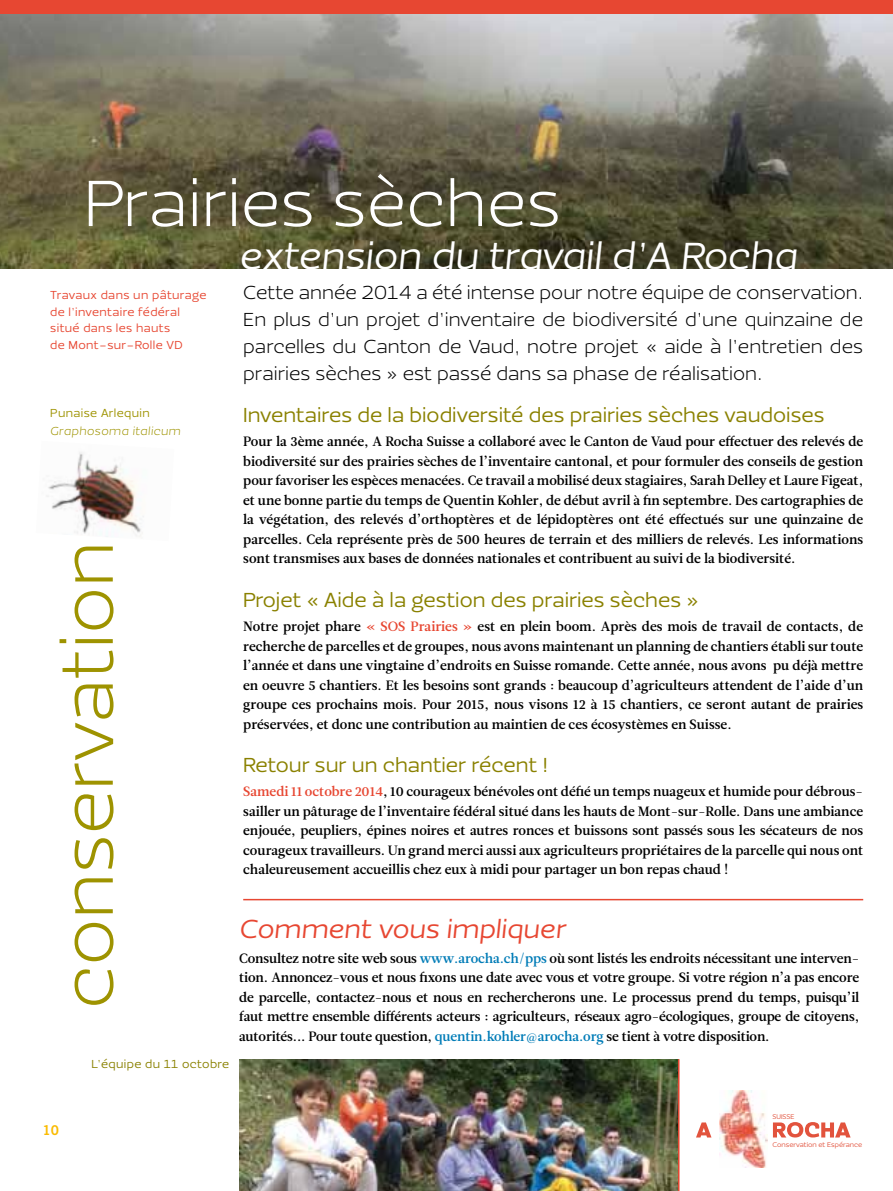
<style>
.page{position:relative;width:893px;height:1191px;background:#fff}
.page>*{position:absolute;margin:0;border:0;box-sizing:border-box;transform-origin:0 0}
.t1{font:300 75px "Ezzo";color:#9e9300}
.t2{font:300 67.5px "Ezzo";color:#fff}
.t3{font:italic 39px "Ezzo";color:#fff}
.t4{font:italic 27px "Ezzo";color:#e74732}
.t5{font:21px "Ezzo";color:#8a8100}
.t6{font:300 19.5px/27px "Ezzo";color:#000;text-align:justify}
.t7{font:13.5px/19.5px "Leitura News Roman 3";color:#000;text-align:justify}
.t8{font:13.5px "Trade Gothic Bold Two";color:#fabb00}
.t9{font:12px/16.5px "Ezzo";letter-spacing:.03em;color:#e74732}
.t10{font:12px "Ezzo";letter-spacing:.03em;color:#8a8100}
.t11{font:italic 300 12px "Ezzo";letter-spacing:.03em;color:#9e9300}
.t12{font:12px "Ezzo";letter-spacing:.03em;color:#9e9300}
.t13{font:6.9px "Ezzo";color:#e2533d}
.s1{color:#e74732}
.s2{color:#007cb7}
</style>
<div class="page">
<img style="left:46px;top:452px;width:98px;height:85px">
<img style="left:0;top:13px;width:893px;height:255px">
<div style="left:0;top:0;width:893px;height:13px;background:#e74732"></div>
<svg style="left:773px;top:1122px;width:78px;height:15px"></svg>
<svg style="left:696px;top:1122px;width:15px;height:15px"></svg>
<img style="left:719px;top:1090px;width:49px;height:77px">
<hr style="left:243px;top:899px;width:620px;height:1px;background:#e74732">
<img style="left:239px;top:1059px;width:439px;height:132px">
<hr style="left:678px;top:1059px;width:1px;height:132px;background:#e74732">
<h2 class="t2" style="left:84px;top:160px;width:479px">Prairies sèches</h2>
<h3 class="t3" style="left:239px;top:231px;width:560px">extension du travail d’A Rocha</h3>
<p class="t6" style="left:243px;top:279px;width:621px">Cette année 2014 a été intense pour notre équipe de conservation.<br>En plus d’un projet d’inventaire de biodiversité d’une quinzaine de parcelles du Canton de Vaud, notre projet « aide à l’entretien des prairies sèches » est passé dans sa phase de réalisation.</p>
<h3 class="t5" style="left:243px;top:402px;width:583px">Inventaires de la biodiversité des prairies sèches vaudoises</h3>
<p class="t7" style="left:243px;top:432px;width:622px">Pour la 3ème année, A Rocha Suisse a collaboré avec le Canton de Vaud pour effectuer des relevés de biodiversité sur des prairies sèches de l’inventaire cantonal, et pour formuler des conseils de gestion pour favoriser les espèces menacées. Ce travail a mobilisé deux stagiaires, Sarah Delley et Laure Figeat, et une bonne partie du temps de Quentin Kohler, de début avril à fin septembre. Des cartographies de la végétation, des relevés d’orthoptères et de lépidoptères ont été effectués sur une quinzaine de parcelles. Cela représente près de 500 heures de terrain et des milliers de relevés. Les informations sont transmises aux bases de données nationales et contribuent au suivi de la biodiversité.</p>
<h3 class="t5" style="left:243px;top:586px;width:457px">Projet « Aide à la gestion des prairies sèches »</h3>
<p class="t7" style="left:243px;top:617px;width:622px">Notre projet phare <span class="s1">« SOS Prairies »</span> est en plein boom. Après des mois de travail de contacts, de recherche de parcelles et de groupes, nous avons maintenant un planning de chantiers établi sur toute l’année et dans une vingtaine d’endroits en Suisse romande. Cette année, nous avons pu déjà mettre en oeuvre 5 chantiers. Et les besoins sont grands : beaucoup d’agriculteurs attendent de l’aide d’un groupe ces prochains mois. Pour 2015, nous visons 12 à 15 chantiers, ce seront autant de prairies préservées, et donc une contribution au maintien de ces écosystèmes en Suisse.</p>
<h3 class="t5" style="left:243px;top:751px;width:306px">Retour sur un chantier récent !</h3>
<p class="t7" style="left:243px;top:782px;width:621px"><span class="s1">Samedi 11 octobre 2014</span>, 10 courageux bénévoles ont défié un temps nuageux et humide pour débrous&shy;sailler un pâturage de l’inventaire fédéral situé dans les hauts de Mont-sur-Rolle. Dans une ambiance enjouée, peupliers, épines noires et autres ronces et buissons sont passés sous les sécateurs de nos courageux travailleurs. Un grand merci aussi aux agriculteurs propriétaires de la parcelle qui nous ont chaleureusement accueillis chez eux à midi pour partager un bon repas chaud !</p>
<p class="t9" style="left:50px;top:287px;width:158px">Travaux dans un pâturage de l’inventaire fédéral situé dans les hauts<br>de Mont-sur-Rolle VD</p>
<p class="t12" style="left:50px;top:406px;width:101px">Punaise Arlequin</p>
<p class="t11" style="left:50px;top:424px;width:132px">Graphosoma italicum</p>
<h1 class="t1" style="left:40px;top:1009px;width:469px;rotate:-90deg">conservation</h1>
<h3 class="t4" style="left:239px;top:912px;width:328px">Comment vous impliquer</h3>
<p class="t7" style="left:239px;top:948px;width:622px">Consultez notre site web sous <span class="s2">www.arocha.ch/pps</span> où sont listés les endroits nécessitant une interven&shy;tion. Annoncez-vous et nous fixons une date avec vous et votre groupe. Si votre région n’a pas encore de parcelle, contactez-nous et nous en rechercherons une. Le processus prend du temps, puisqu’il faut mettre ensemble différents acteurs : agriculteurs, réseaux agro-écologiques, groupe de citoyens, autorités... Pour toute question, <span class="s2">quentin.kohler@arocha.org</span> se tient à votre disposition.</p>
<p class="t8" style="left:43px;top:1121px;width:18px">10</p>
<p class="t10" style="left:92px;top:1056px;width:139px">L’équipe du 11 octobre</p>
<p class="t13" style="left:772px;top:1112px;width:23px">SUISSE</p>
<p class="t13" style="left:772px;top:1140px;width:91px">Conservation et Espérance</p>
</div>
